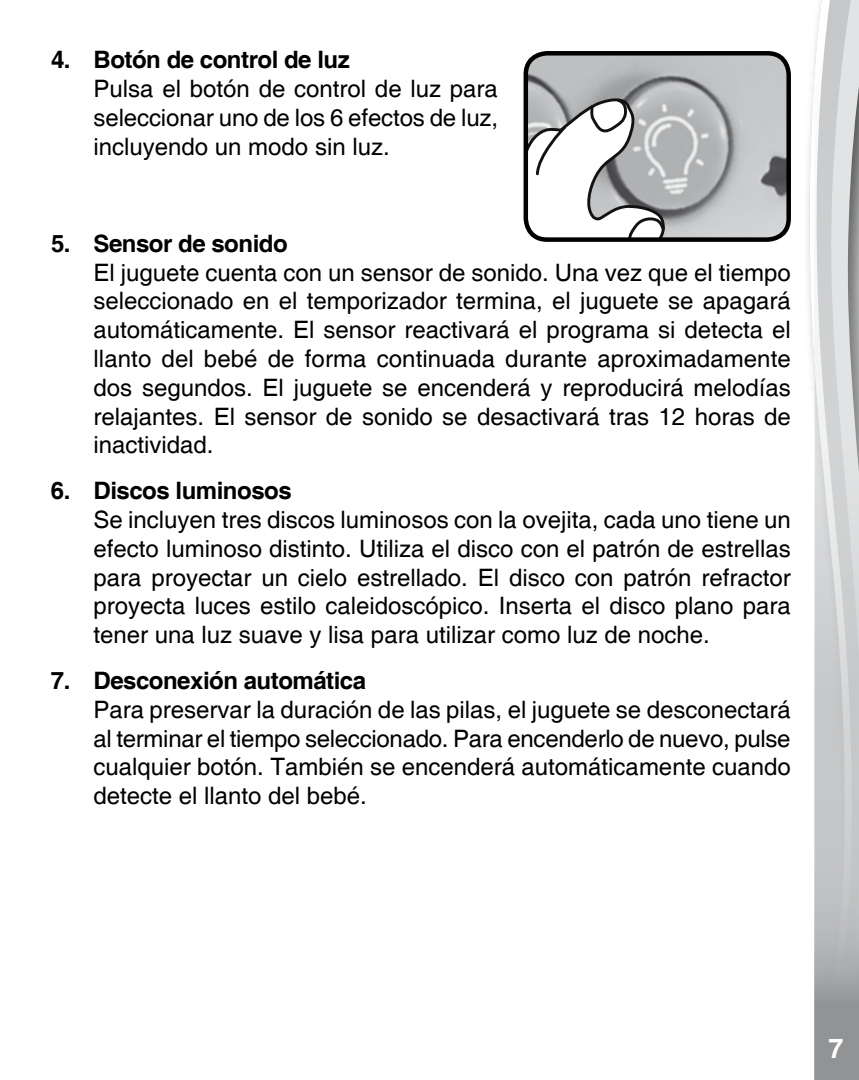
<style>
.page{position:relative;width:859px;height:1080px;background:#fff}
.page>*{position:absolute;margin:0;border:0;box-sizing:border-box;transform-origin:0 0}
.t1{font:700 27px "Helvetica";color:#fff}
.t2{font:24px/28.8px "Helvetica";color:#000;text-align:justify}
.t3{font:700 24px "Helvetica";letter-spacing:-.02em;color:#000}
.s1{font-size:33px}
</style>
<div class="page">
<svg style="left:809px;top:70px;width:5px;height:321px"></svg>
<svg style="left:814px;top:0;width:45px;height:1080px;background:#c9cacb"></svg>
<img style="left:528px;top:56px;width:258px;height:181px">
<svg style="left:528px;top:94px;width:141px;height:143px"></svg>
<div style="left:523px;top:51px;width:268px;height:191px;border:4px solid #000;border-radius:21px"></div>
<p class="t3" style="left:51px;top:45px;width:300px">4. Botón de control de luz</p>
<p class="t2" style="left:94px;top:75px;width:406px">Pulsa el botón de control de luz para seleccionar uno de los 6 efectos de luz, incluyendo un modo sin luz.</p>
<p class="t3" style="left:51px;top:229px;width:238px">5. Sensor de sonido</p>
<p class="t2" style="left:94px;top:259px;width:699px">El juguete cuenta con un sensor de sonido. Una vez que el tiempo seleccionado en el temporizador termina, el juguete se apagará automáticamente. El sensor reactivará el programa si detecta el llanto del bebé de forma continuada durante aproximadamente dos segundos. El juguete se encenderá y reproducirá melodías relajantes. El sensor de sonido se desactivará tras 12 horas de inactividad.</p>
<p class="t3" style="left:51px;top:476px;width:242px">6. Discos luminosos</p>
<p class="t2" style="left:93px;top:506px;width:699px">Se incluyen tres discos luminosos con la ovejita, cada uno tiene un efecto luminoso distinto. Utiliza el disco con el patrón de estrellas para proyectar un cielo estrellado. El disco con patrón refractor proyecta luces estilo caleidoscópico. Inserta el disco plano para tener una luz suave y lisa para utilizar como luz de noche.</p>
<p class="t3" style="left:51px;top:666px;width:317px">7. Desconexión automática</p>
<p class="t2" style="left:93px;top:696px;width:699px">Para preservar la duración de las pilas, el juguete se desconectará al terminar el tiempo seleccionado. Para encenderlo de nuevo, pulse cualquier botón. También se encenderá automáticamente cuando detecte el llanto del bebé.</p>
<p class="t1" style="left:829px;top:1027px;width:32px"><span class="s1">7</span> 77</p>
</div>
